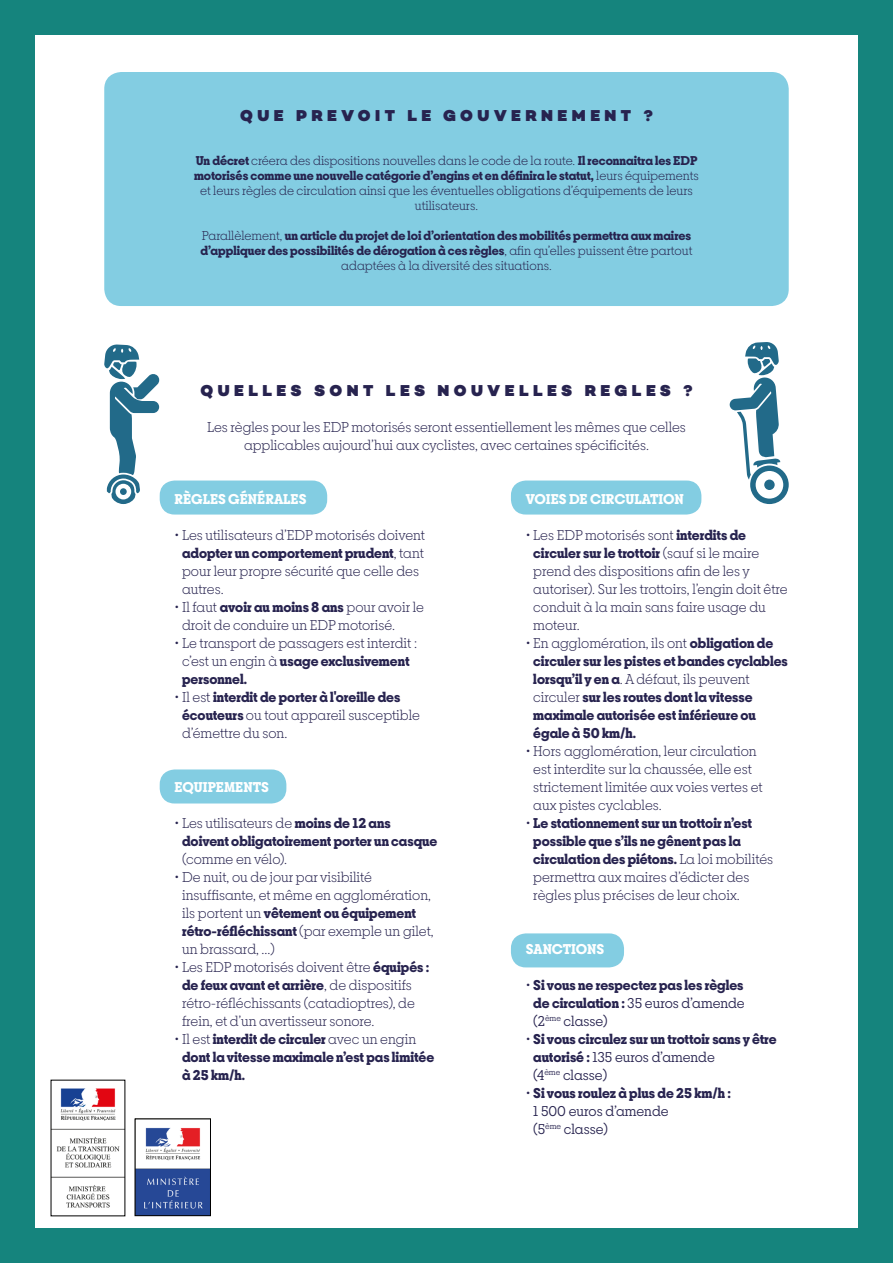
<style>
.page{position:relative;width:893px;height:1263px;background:#fff}
.page>*{position:absolute;margin:0;border:0;box-sizing:border-box;transform-origin:0 0}
.t1{font:900 16.05px "Campton";letter-spacing:.28em;color:#27234f}
.t2{font:300 15px/18px "Breton";color:#27234f}
.t3{font:700 15px/18px "Breton";color:#27234f}
.t4{font:700 15px "Breton";color:#fff}
.t5{font:300 13.5px/15px "Breton";color:#27234f;text-align:center}
.t6{font:700 13.5px/15px "Breton";color:#27234f;text-align:center}
.s1{font-weight:700}
.s2{font-weight:300}
.s3{font-weight:400}
</style>
<div class="page">
<div style="left:160px;top:769px;width:126px;height:34px;background:#83cde2;border-radius:15px"></div>
<div style="left:511px;top:933px;width:113px;height:34px;background:#83cde2;border-radius:15px"></div>
<div style="left:511px;top:480px;width:190px;height:34px;background:#83cde2;border-radius:15px"></div>
<div style="left:160px;top:480px;width:167px;height:34px;background:#83cde2;border-radius:15px"></div>
<div style="left:0;top:0;width:34px;height:1263px;background:#15847d"></div>
<div style="left:859px;top:18px;width:34px;height:1245px;background:#15847d"></div>
<div style="left:0;top:0;width:893px;height:34px;background:#15847d"></div>
<div style="left:0;top:1229px;width:889px;height:34px;background:#15847d"></div>
<div style="left:104px;top:72px;width:685px;height:234px;background:#83cde2;border-radius:17px"></div>
<svg style="left:104px;top:344px;width:56px;height:160px"></svg>
<svg style="left:729px;top:342px;width:60px;height:162px"></svg>
<img style="left:137px;top:1127px;width:72px;height:87px">
<div style="left:135px;top:1119px;width:76px;height:97px;border:1px solid #000"></div>
<img style="left:53px;top:1088px;width:70px;height:120px">
<p class="t1" style="left:240px;top:105px;width:414px">QUE PREVOIT LE GOUVERNEMENT ?</p>
<p class="t5" style="left:194px;top:153px;width:506px"><span class="s1">Un décret</span> créera des dispositions nouvelles dans le code de la route. <span class="s1">Il reconnaitra les EDP motorisés comme une nouvelle catégorie d’engins et en définira le statut,</span> leurs équipements et leurs règles de circulation ainsi que les éventuelles obligations d’équipements de leurs utilisateurs.</p>
<p class="t6" style="left:201px;top:228px;width:493px"><span class="s2">Parallèlement,</span> un article du projet de loi d’orientation des mobilités permettra aux maires d’appliquer des possibilités de dérogation à ces règles<span class="s2">, afin qu’elles puissent être partout adaptées à la diversité des situations.</span></p>
<p class="t1" style="left:200px;top:381px;width:494px">QUELLES SONT LES NOUVELLES REGLES ?</p>
<p class="t2" style="left:207px;top:418px;width:480px;text-align:center">Les règles pour les EDP motorisés seront essentiellement les mêmes que celles applicables aujourd’hui aux cyclistes, avec certaines spécificités.</p>
<p class="t4" style="left:174px;top:489px;width:134px">RÈGLES GÉNÉRALES</p>
<p class="t2" style="left:182px;top:526px;width:245px;text-indent:-8px">• Les utilisateurs d’EDP motorisés doivent <span class="s1">adopter un comportement prudent</span>, tant pour leur propre sécurité que celle des autres.</p>
<p class="t2" style="left:182px;top:598px;width:243px;text-indent:-8px">• Il faut <span class="s1">avoir au moins 8 ans</span> pour avoir le droit de conduire un EDP motorisé.</p>
<p class="t2" style="left:182px;top:634px;width:236px;text-indent:-8px">• Le transport de passagers est interdit : c’est un engin à <span class="s1">usage exclusivement personnel.</span></p>
<p class="t2" style="left:182px;top:688px;width:239px;text-indent:-8px">• Il est <span class="s1">interdit de porter à l'oreille des écouteurs</span> ou tout appareil susceptible d’émettre du son.</p>
<p class="t4" style="left:526px;top:489px;width:160px">VOIES DE CIRCULATION</p>
<p class="t2" style="left:533px;top:526px;width:256px;text-indent:-8px">• Les EDP motorisés sont <span class="s1">interdits de circuler sur le trottoir</span> (sauf si le maire prend des dispositions afin de les y autoriser). Sur les trottoirs, l’engin doit être conduit à la main sans faire usage du moteur.</p>
<p class="t3" style="left:533px;top:634px;width:256px;text-indent:-8px"><span class="s2">• En agglomération, ils ont</span> obligation de circuler sur les pistes et bandes cyclables lorsqu’il y en a<span class="s2">. A défaut, ils peuvent circuler</span> sur les routes dont la vitesse maximale autorisée est inférieure ou égale à 50 km/h.</p>
<p class="t2" style="left:533px;top:742px;width:231px;text-indent:-8px">• Hors agglomération, leur circulation est interdite sur la chaussée, elle est strictement limitée aux voies vertes et aux pistes cyclables.</p>
<p class="t3" style="left:533px;top:814px;width:241px;text-indent:-8px"><span class="s2">•</span> Le stationnement sur un trottoir n’est possible que s’ils ne gênent pas la circulation des piétons. <span class="s2">La loi mobilités permettra aux maires d’édicter des règles plus précises de leur choix.</span></p>
<p class="t4" style="left:174px;top:777px;width:96px">EQUIPEMENTS</p>
<p class="t3" style="left:182px;top:814px;width:257px;text-indent:-8px"><span class="s2">• Les utilisateurs de</span> moins de 12 ans doivent obligatoirement porter un casque</p>
<p class="t2" style="left:182px;top:850px;width:107px">(comme en vélo).</p>
<p class="t2" style="left:182px;top:868px;width:253px;text-indent:-8px">• De nuit, ou de jour par visibilité insuffisante, et même en agglomération, ils portent un <span class="s1">vêtement ou équipement rétro-réfléchissant</span> (par exemple un gilet, un brassard, ...)</p>
<p class="t2" style="left:182px;top:958px;width:249px;text-indent:-8px">• Les EDP motorisés doivent être <span class="s1">équipés : de feux avant et arrière</span>, de dispositifs rétro-réfléchissants (catadioptres), de frein, et d’un avertisseur sonore.</p>
<p class="t3" style="left:182px;top:1030px;width:254px;text-indent:-8px"><span class="s2">• Il est</span> interdit de circuler <span class="s2">avec un engin </span>dont la vitesse maximale n’est pas limitée à 25 km/h.</p>
<p class="t4" style="left:526px;top:939px;width:80px">SANCTIONS</p>
<p class="t3" style="left:533px;top:976px;width:213px;text-align:justify;text-indent:-8px"><span class="s2">•</span> Si vous ne respectez pas les règles de circulation : <span class="s3">35 euros d’amende (2</span><sup>ème</sup> <span class="s3">classe)</span></p>
<p class="t3" style="left:533px;top:1030px;width:245px;text-indent:-8px"><span class="s2">•</span> Si vous circulez sur un trottoir sans y être autorisé : <span class="s3">135 euros d’amende<br>(4</span><sup>ème</sup> <span class="s3">classe)</span></p>
<p class="t3" style="left:533px;top:1084px;width:199px;text-indent:-8px"><span class="s2">•</span> Si vous roulez à plus de 25 km/h :<br><span class="s3">1 500 euros d’amende<br>(5</span><sup>ème</sup> <span class="s3">classe)</span></p>
</div>
